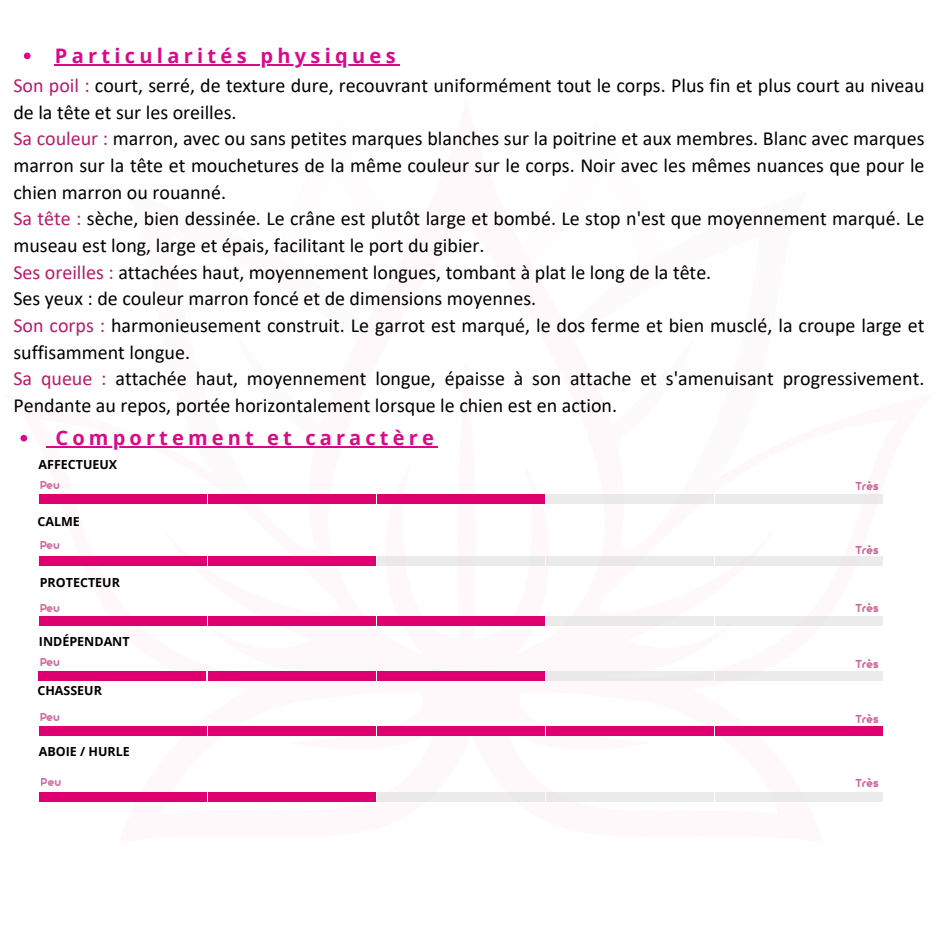
<style>
.page{position:relative;width:938px;height:938px;background:#fff}
.page>*{position:absolute;margin:0;border:0;box-sizing:border-box;transform-origin:0 0}
.t1{font:20px/26.8px "Calibri";color:#000}
.t2{font:700 20px "Open Sans";letter-spacing:.215em;color:#db098a}
.t3{font:700 12.5px "Open Sans";color:#000}
.t4{font:700 12.5px "Arista Pro";color:#b71c69}
.s1{color:#b71c69}
</style>
<div class="page">
<div style="left:457px;top:361px;width:18px;height:358px;background:#fef8fb;border-radius:50%"></div>
<svg style="left:385px;top:494px;width:164px;height:132px"></svg>
<svg style="left:119px;top:671px;width:329px;height:131px"></svg>
<svg style="left:448px;top:671px;width:375px;height:131px"></svg>
<svg style="left:24px;top:53px;width:7px;height:6px"></svg>
<hr style="left:55px;top:64px;width:345px;height:2px;background:#db098a">
<div style="left:39px;top:494px;width:167px;height:9px;background:#de0071"></div>
<div style="left:208px;top:494px;width:167px;height:9px;background:#de0071"></div>
<div style="left:377px;top:494px;width:167px;height:9px;background:#de0071"></div>
<div style="left:39px;top:556px;width:167px;height:10px;background:#de0071"></div>
<div style="left:208px;top:556px;width:167px;height:10px;background:#de0071"></div>
<div style="left:39px;top:616px;width:167px;height:10px;background:#de0071"></div>
<div style="left:208px;top:616px;width:167px;height:10px;background:#de0071"></div>
<div style="left:377px;top:616px;width:167px;height:10px;background:#de0071"></div>
<div style="left:39px;top:670px;width:167px;height:10px;background:#de0071"></div>
<div style="left:39px;top:725px;width:167px;height:10px;background:#de0071"></div>
<div style="left:40px;top:791px;width:167px;height:10px;background:#de0071"></div>
<div style="left:208px;top:791px;width:167px;height:10px;background:#de0071"></div>
<div style="left:377px;top:791px;width:167px;height:10px;background:#ebe8e9"></div>
<svg style="left:20px;top:435px;width:7px;height:6px"></svg>
<svg style="left:46px;top:446px;width:9px;height:2px"></svg>
<hr style="left:55px;top:446px;width:383px;height:2px;background:#db098a">
<div style="left:208px;top:670px;width:167px;height:10px;background:#de0071"></div>
<div style="left:377px;top:670px;width:167px;height:10px;background:#de0071"></div>
<div style="left:546px;top:494px;width:167px;height:9px;background:#ebebeb"></div>
<div style="left:715px;top:494px;width:167px;height:9px;background:#ebebeb"></div>
<div style="left:377px;top:556px;width:167px;height:10px;background:#ebebeb"></div>
<div style="left:546px;top:556px;width:167px;height:10px;background:#ebebeb"></div>
<div style="left:715px;top:556px;width:167px;height:10px;background:#ebebeb"></div>
<div style="left:546px;top:616px;width:167px;height:10px;background:#ebe8e9"></div>
<div style="left:715px;top:616px;width:167px;height:10px;background:#ebebeb"></div>
<div style="left:546px;top:671px;width:167px;height:9px;background:#ebe8e9"></div>
<div style="left:715px;top:670px;width:167px;height:10px;background:#ebebeb"></div>
<div style="left:208px;top:725px;width:167px;height:10px;background:#de0071"></div>
<div style="left:377px;top:725px;width:167px;height:10px;background:#de0071"></div>
<div style="left:546px;top:725px;width:167px;height:10px;background:#de0071"></div>
<div style="left:715px;top:725px;width:167px;height:10px;background:#de0071"></div>
<div style="left:546px;top:791px;width:167px;height:10px;background:#ebebeb"></div>
<div style="left:715px;top:791px;width:167px;height:10px;background:#ebebeb"></div>
<p class="t2" style="left:55px;top:41px;width:342px">Particularités physiques</p>
<h1 class="t1" style="left:13px;top:74px;width:912px"><span class="s1">Son poil :</span> court, serré, de texture dure, recouvrant uniformément tout le corps. Plus fin et plus court au niveau de la tête et sur les oreilles.<br><span class="s1">Sa couleur :</span> marron, avec ou sans petites marques blanches sur la poitrine et aux membres. Blanc avec marques marron sur la tête et mouchetures de la même couleur sur le corps. Noir avec les mêmes nuances que pour le chien marron ou rouanné.<br><span class="s1">Sa tête :</span> sèche, bien dessinée. Le crâne est plutôt large et bombé. Le stop n'est que moyennement marqué. Le museau est long, large et épais, facilitant le port du gibier.<br><span class="s1">Ses oreilles :</span> attachées haut, moyennement longues, tombant à plat le long de la tête.<br>Ses yeux : de couleur marron foncé et de dimensions moyennes.<br><span class="s1">Son corps :</span> harmonieusement construit. Le garrot est marqué, le dos ferme et bien musclé, la croupe large et suffisamment longue.<br><span class="s1">Sa queue :</span> attachée haut, moyennement longue, épaisse à son attache et s'amenuisant progressivement.<br>Pendante au repos, portée horizontalement lorsque le chien est en action.</h1>
<h2 class="t2" style="left:55px;top:423px;width:380px">Comportement et caractère</h2>
<p class="t3" style="left:39px;top:456px;width:80px">AFFECTUEUX</p>
<p class="t4" style="left:39px;top:481px;width:22px">Peu</p>
<p class="t3" style="left:37px;top:512px;width:44px">CALME</p>
<p class="t4" style="left:39px;top:541px;width:22px">Peu</p>
<h2 class="t3" style="left:40px;top:574px;width:82px">PROTECTEUR</h2>
<p class="t4" style="left:39px;top:604px;width:22px">Peu</p>
<p class="t3" style="left:39px;top:633px;width:92px">INDÉPENDANT</p>
<p class="t3" style="left:37px;top:682px;width:66px">CHASSEUR</p>
<p class="t4" style="left:39px;top:658px;width:22px">Peu</p>
<p class="t4" style="left:39px;top:712px;width:22px">Peu</p>
<h2 class="t3" style="left:39px;top:742px;width:93px">ABOIE / HURLE</h2>
<p class="t4" style="left:41px;top:778px;width:22px">Peu</p>
<p class="t4" style="left:855px;top:482px;width:25px">Très</p>
<p class="t4" style="left:855px;top:545px;width:25px">Très</p>
<p class="t4" style="left:855px;top:604px;width:25px">Très</p>
<p class="t4" style="left:855px;top:659px;width:25px">Très</p>
<p class="t4" style="left:855px;top:714px;width:25px">Très</p>
<p class="t4" style="left:855px;top:778px;width:25px">Très</p>
</div>
